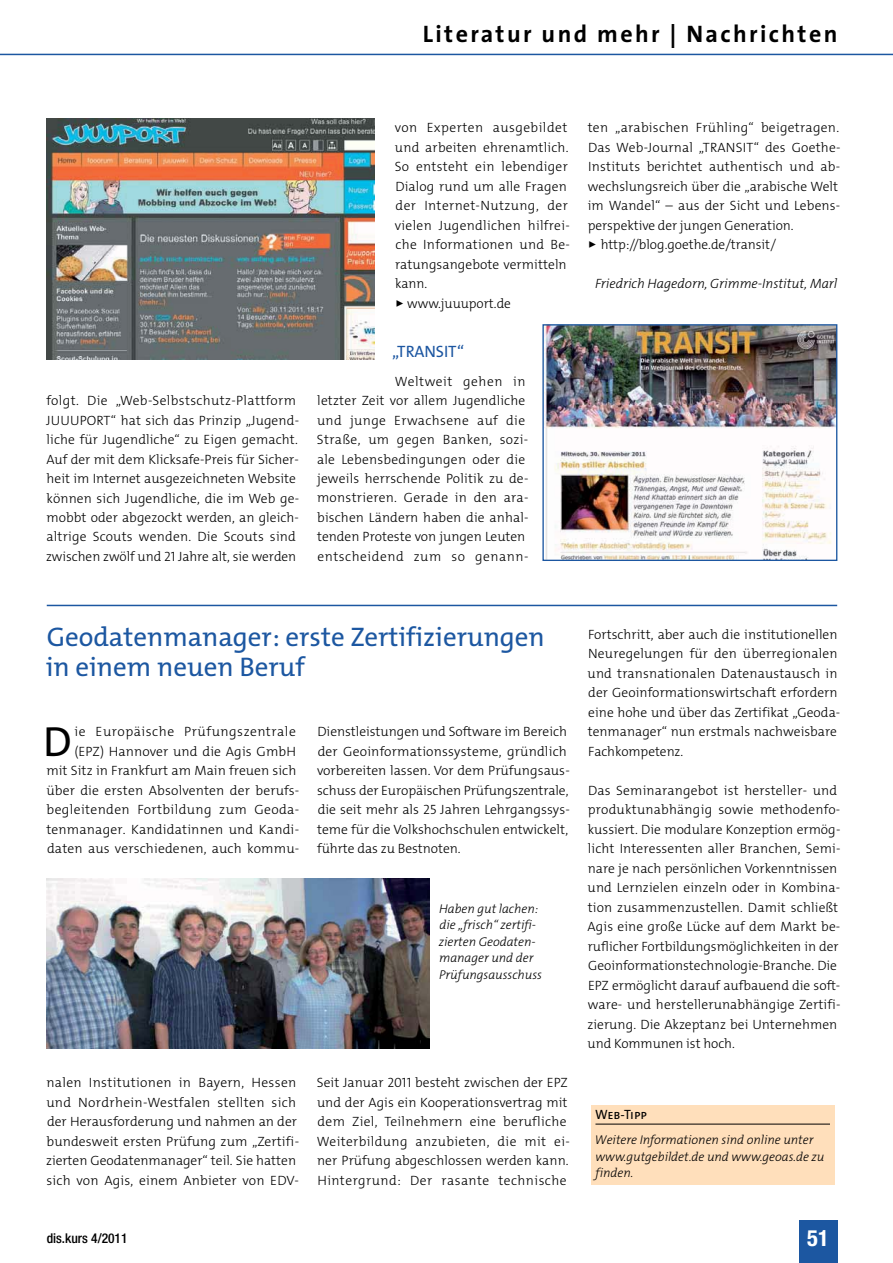
<style>
.page{position:relative;width:893px;height:1263px;background:#fff}
.page>*{position:absolute;margin:0;border:0;box-sizing:border-box;transform-origin:0 0}
.t1{font:42.3px "The Mix Os F";color:#000}
.t2{font:27px/30px "The Mix Os F";color:#1c57a1}
.t3{font:700 24px "The Sans";letter-spacing:.1em;color:#000}
.t4{font:700 condensed 22.5px "Helvetica Neue";color:#fff}
.t5{font:16.5px "The Mix Os F";color:#1c56a1}
.t6{font:300 13.5px/19.5px "The Mix Os F";letter-spacing:.01em;color:#000}
.t7{font:italic 300 13.5px "The Mix Os F";color:#000}
.t8{font:500 condensed 13.5px "Helvetica Neue";color:#000}
.t9{font:13.5px "The Mix Caps";color:#000}
.t10{font:italic 300 12.75px/16.5px "The Mix Os F";color:#000}
</style>
<div class="page">
<div style="left:799px;top:1220px;width:38px;height:43px;background:#1c57a1"></div>
<hr style="left:0;top:54px;width:893px;height:1px;background:#1c57a1">
<img style="left:544px;top:326px;width:291px;height:233px">
<div style="left:542px;top:324px;width:295px;height:237px;border:1px solid #1c57a1"></div>
<img style="left:47px;top:119px;width:327px;height:240px">
<hr style="left:47px;top:605px;width:790px;height:1px;background:#1c57a1">
<div style="left:591px;top:1105px;width:243px;height:80px;background:#ffdfbb"></div>
<hr style="left:595px;top:1124px;width:235px;height:1px;background:#000">
<img style="left:47px;top:878px;width:382px;height:170px">
<h3 class="t3" style="left:423px;top:20px;width:416px">Literatur und mehr | Nachrichten</h3>
<p class="t6" style="left:46px;top:392px;width:255px">folgt. Die „Web-Selbstschutz-Plattform JUUUPORT“ hat sich das Prinzip „Jugend&shy;liche für Jugendliche“ zu Eigen gemacht.<br>Auf der mit dem Klicksafe-Preis für Sicher&shy;heit im Internet ausgezeichneten Website können sich Jugendliche, die im Web ge&shy;mobbt oder abgezockt werden, an gleich&shy;altrige Scouts wenden. Die Scouts sind zwischen zwölf und 21 Jahre alt, sie werden</p>
<p class="t6" style="left:395px;top:119px;width:176px">von Experten ausgebildet und arbeiten ehrenamtlich.<br>So entsteht ein lebendiger<br>Dia log rund um alle Fragen der Internet-Nutzung, der vielen Jugendlichen hilfrei&shy;che Informationen und Be&shy;ratungsangebote vermitteln kann.</p>
<p class="t6" style="left:395px;top:295px;width:117px">✓ www.juuuport.de</p>
<p class="t5" style="left:392px;top:345px;width:74px">„TRANSIT“</p>
<p class="t6" style="left:317px;top:373px;width:213px;text-indent:78px">Weltweit gehen in letzter Zeit vor allem Jugendliche und junge Erwachsene auf die<br>Straße, um gegen Banken, sozi&shy;ale Lebensbedingungen oder die jeweils herrschende Politik zu de&shy;monstrieren. Gerade in den ara&shy;bischen Ländern haben die anhal&shy;tenden Proteste von jungen Leuten entscheidend zum so genann-</p>
<p class="t6" style="left:588px;top:119px;width:254px">ten „arabischen Frühling“ beigetragen.<br>Das Web-Journal „TRANSIT“ des Goethe-Instituts berichtet authentisch und ab&shy;wechslungsreich über die „arabische Welt im Wandel“ – aus der Sicht und Lebens&shy;perspektive der jungen Generation.</p>
<p class="t6" style="left:588px;top:236px;width:189px">✓ http://blog.goethe.de/transit/</p>
<p class="t7" style="left:595px;top:278px;width:244px">Friedrich Hagedorn, Grimme-Institut, Marl</p>
<h2 class="t2" style="left:46px;top:625px;width:500px">Geodatenmanager: erste Zertifizierungen in einem neuen Beruf</h2>
<p class="t6" style="left:46px;top:723px;width:254px;text-align:right">ie Europäische Prüfungszentrale (EPZ) Hannover und die Agis GmbH<br>mit Sitz in Frankfurt am Main freuen sich über die ersten Absolventen der berufs&shy;begleitenden Fortbildung zum Geoda&shy;tenmanager. Kandidatinnen und Kandi&shy;daten aus verschiedenen, auch kommu-</p>
<h1 class="t1" style="left:43px;top:726px;width:30px">D</h1>
<p class="t6" style="left:317px;top:723px;width:254px">Dienstleis tungen und Software im Bereich der Geo informationssysteme, gründlich vorbereiten lassen. Vor dem Prüfungsaus&shy;schuss der Europäischen Prüfungszentrale, die seit mehr als 25 Jahren Lehrgangssys&shy;teme für die Volkshochschulen entwickelt, führte das zu Bestnoten.</p>
<p class="t10" style="left:439px;top:901px;width:105px">Haben gut lachen: die „frisch“ zertifi&shy;zierten Geodaten&shy;manager und der<br>Prüfungsausschuss</p>
<p class="t6" style="left:46px;top:1074px;width:255px">nalen Institutionen in Bayern, Hessen und Nordrhein-Westfalen stellten sich der Herausforderung und nahmen an der bundesweit ersten Prüfung zum „Zertifi&shy;zierten Geodatenmanager“ teil. Sie hatten sich von Agis, einem Anbieter von EDV-</p>
<p class="t6" style="left:317px;top:1074px;width:255px">Seit Januar 2011 besteht zwischen der EPZ und der Agis ein Kooperationsvertrag mit dem Ziel, Teilnehmern eine berufliche Weiterbildung anzubieten, die mit ei&shy;ner Prüfung abgeschlossen werden kann.<br>Hintergrund: Der rasante technische</p>
<p class="t6" style="left:588px;top:626px;width:254px">Fortschritt, aber auch die institutionellen Neuregelungen für den überregionalen und transnationalen Datenaustausch in der Geoinformationswirtschaft erfordern eine hohe und über das Zertifikat „Geoda&shy;tenmanager“ nun erstmals nachweisbare Fachkompetenz.</p>
<p class="t6" style="left:587px;top:782px;width:255px">Das Seminarangebot ist hersteller- und produktunabhängig sowie methodenfo&shy;kussiert. Die modulare Konzeption ermög&shy;licht Interessenten aller Branchen, Semi&shy;nare je nach persönlichen Vorkenntnissen und Lernzielen einzeln oder in Kombina&shy;tion zusammenzustellen. Damit schließt Agis eine große Lücke auf dem Markt be&shy;ruflicher Fortbildungsmöglichkeiten in der Geoinformationstechnologie-Branche. Die EPZ ermöglicht darauf aufbauend die soft&shy;ware- und herstellerunabhängige Zertifi&shy;zierung. Die Akzeptanz bei Unternehmen und Kommunen ist hoch.</p>
<p class="t9" style="left:595px;top:1104px;width:54px">Web-Tipp</p>
<p class="t10" style="left:595px;top:1133px;width:231px">Weitere Informationen sind online unter www.gutgebildet.de und www.geoas.de zu finden.</p>
<p class="t8" style="left:47px;top:1234px;width:82px">dis.kurs 4/2011</p>
<h3 class="t4" style="left:807px;top:1230px;width:23px">51</h3>
</div>
